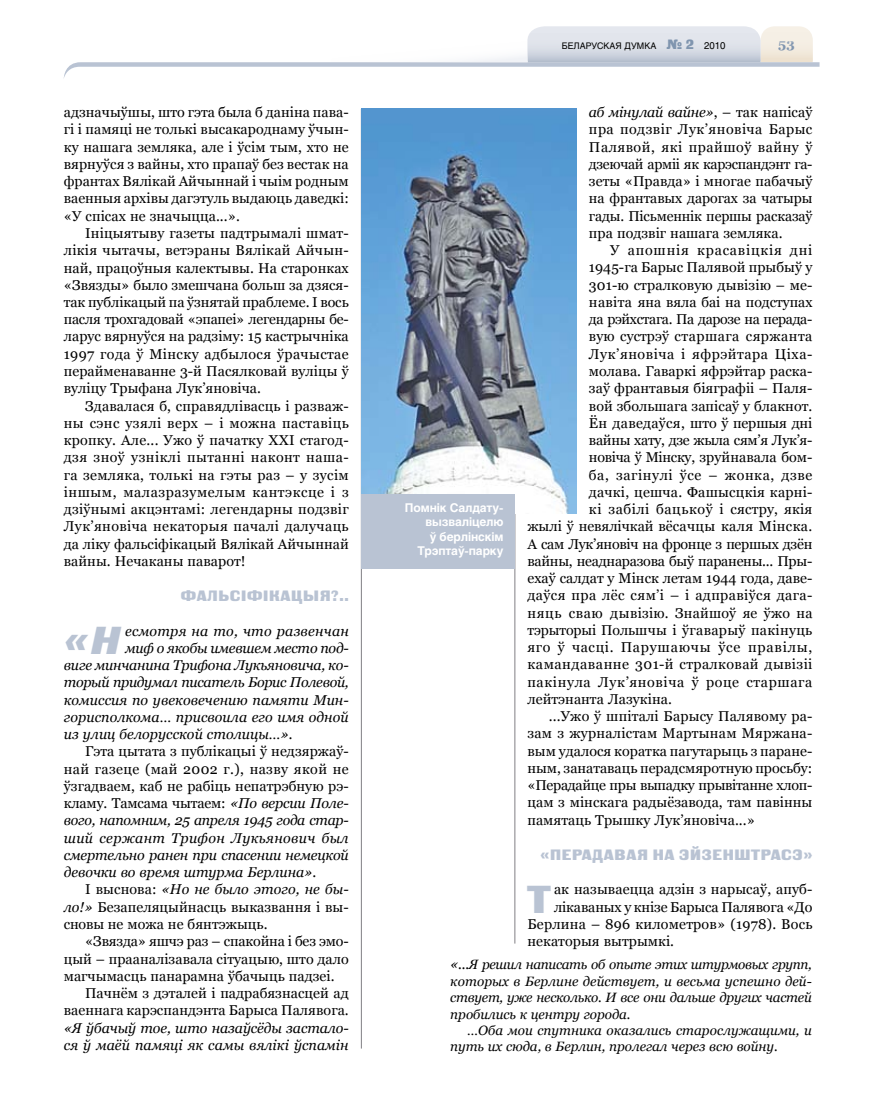
<style>
.page{position:relative;width:872px;height:1106px;background:#fff}
.page>*{position:absolute;margin:0;border:0;box-sizing:border-box;transform-origin:0 0}
.t1{font:italic 38.85px "Black Grotesk C";color:#b9c3d3}
.t2{font:38.85px "Black Grotesk C";color:#b9c3d3}
.t3{font:15px "Black Grotesk C";letter-spacing:.045em;color:#b9c3d3}
.t4{font:14.25px/17.2px "Georgia";letter-spacing:.005em;color:#000;text-align:justify}
.t5{font:italic 14.25px/17.2px "Georgia";color:#000;text-align:justify}
.t6{font:14.25px "Georgia";letter-spacing:-.02em;color:#000}
.t7{font:14.25px "Georgia";letter-spacing:.04em;color:#000}
.t8{font:14.25px "Georgia";letter-spacing:.055em;color:#000}
.t9{font:italic 14.25px "Georgia";letter-spacing:-.02em;color:#000}
.t10{font:14.25px "Georgia";letter-spacing:.025em;color:#000}
.t11{font:14.25px "Georgia";letter-spacing:.03em;color:#000}
.t12{font:14.25px "Georgia";letter-spacing:.045em;color:#000}
.t13{font:14.25px "Georgia";letter-spacing:.035em;color:#000}
.t14{font:italic 13.5px/16.4px "Georgia";color:#000;text-align:justify}
.t15{font:700 13.5px "Georgia";color:#8095af}
.t16{font:700 12px/14.4px "Helios";letter-spacing:-.01em;color:#fff;text-align:right}
.t17{font:9px "Helios";color:#000}
.s1{font-style:normal}
.s2{font-style:italic}
.s3{font-family:"Black Grotesk C";font-size:13.5px;color:#8095af}
.s4{font-size:9.75px}
.s5{font-size:14.25px}
</style>
<div class="page">
<hr style="left:361px;top:109px;width:1px;height:939px;background:#818084">
<svg style="left:64px;top:26px;width:755px;height:51px"></svg>
<hr style="left:514px;top:109px;width:1px;height:834px;background:#818084">
<img style="left:361px;top:109px;width:215px;height:404px">
<div style="left:361px;top:494px;width:153px;height:74px;background:#b9c3d3"></div>
<p class="t4" style="left:64px;top:104px;width:286px">адзначыўшы, што гэта была б даніна пава&shy;гі і памяці не толькі высакароднаму ўчын&shy;ку нашага земляка, але і ўсім тым, хто не вярнуўся з вайны, хто прапаў без вестак на франтах Вялікай Айчыннай і чыім родным ваенныя архівы дагэтуль выдаюць даведкі: «У спісах не значыцца...».</p>
<p class="t4" style="left:64px;top:224px;width:286px;text-indent:21px">Ініцыятыву газеты падтрымалі шмат&shy;лікія чытачы, ветэраны Вялікай Айчын&shy;най, працоўныя калектывы. На старонках «Звязды» было змешчана больш за дзяся&shy;так публікацый па ўзнятай праблеме. І вось пасля трохгадовай «эпапеі» легендарны бе&shy;ларус вярнуўся на радзіму: 15 кастрычніка 1997 года ў Мінску адбылося ўрачыстае перайменаванне 3-й Пасялковай вуліцы ў вуліцу Трыфана Лук’яновіча.</p>
<p class="t4" style="left:64px;top:397px;width:286px;text-indent:21px">Здавалася б, справядлівасць і разваж&shy;ны сэнс узялі верх – і можна паставіць кропку. Але... Ужо ў пачатку XXI стагод&shy;дзя зноў узніклі пытанні наконт наша&shy;га земляка, толькі на гэты раз – у зусім іншым, малазразумелым кантэксце і з дзіўнымі акцэнтамі: легендарны подзвіг Лук’яновіча некаторыя пачалі далучаць да ліку фальсіфікацый Вялікай Айчыннай вайны. Нечаканы паварот!</p>
<p class="t3" style="left:181px;top:587px;width:169px">Фальсіфікацыя?..</p>
<h1 class="t1" style="left:64px;top:618px;width:57px">«Н</h1>
<p class="t5" style="left:125px;top:622px;width:225px">есмотря на то, что развенчан</p>
<p class="t5" style="left:125px;top:639px;width:225px">миф о якобы имевшем место под-</p>
<p class="t5" style="left:64px;top:656px;width:286px">виге минчанина Трифона Лукьяновича, ко-</p>
<p class="t9" style="left:64px;top:674px;width:286px">торый придумал писатель Борис Полевой,</p>
<p class="t5" style="left:64px;top:691px;width:286px">комиссия по увековечению памяти Мин-</p>
<p class="t5" style="left:64px;top:708px;width:286px">горисполкома… присвоила его имя одной</p>
<p class="t5" style="left:64px;top:725px;width:230px">из улиц белорусской столицы…».</p>
<p class="t5" style="left:64px;top:743px;width:286px;text-indent:21px"><span class="s1">Гэта цытата з публікацыі ў недзяржаў&shy;най газеце (май 2002 г.), назву якой не ўзгадваем, каб не рабіць непатрэбную рэ&shy;кламу. Тамсама чытаем:</span> «По версии Поле&shy;вого, напомним, 25 апреля 1945 года стар&shy;ший сержант Трифон Лукьянович был смертельно ранен при спасении немецкой девочки во время штурма Берлина»<span class="s1">.</span></p>
<p class="t4" style="left:64px;top:881px;width:286px;text-indent:21px">І выснова: <span class="s2">«Но не было этого, не бы&shy;ло!»</span> Безапеляцыйнасць выказвання і вы&shy;сновы не можа не бянтэжыць.</p>
<p class="t4" style="left:85px;top:932px;width:265px">«Звязда» яшчэ раз – спакойна і без эмо-</p>
<p class="t4" style="left:64px;top:950px;width:286px">цый – прааналізавала сітуацыю, што дало</p>
<p class="t4" style="left:64px;top:967px;width:272px">магчымасць панарамна ўбачыць падзеі.</p>
<p class="t4" style="left:85px;top:984px;width:265px">Пачнём з дэталей і падрабязнасцей ад</p>
<p class="t4" style="left:64px;top:1001px;width:286px">ваеннага карэспандэнта Барыса Палявога.</p>
<p class="t5" style="left:64px;top:1019px;width:286px">«Я ўбачыў тое, што назаўсёды застало&shy;ся ў маёй памяці як самы вялікі ўспамін</p>
<p class="t17" style="left:562px;top:40px;width:49px">БЕЛАРУСКАЯ</p>
<p class="t17" style="left:624px;top:40px;width:102px">ДУМКА <span class="s3">№ 2</span> <span class="s4">2010</span></p>
<p class="t15" style="left:778px;top:36px;width:18px">53</p>
<p class="t4" style="left:589px;top:104px;width:225px"><span class="s2">аб мінулай вайне»</span>, – так напісаў пра подзвіг Лук’яновіча Барыс Палявой, які прайшоў вайну ў дзеючай арміі як карэспандэнт га&shy;зеты «Правда» і многае пабачыў на франтавых дарогах за чатыры гады. Пісьменнік першы расказаў пра подзвіг нашага земляка.</p>
<p class="t8" style="left:610px;top:242px;width:204px">У апошнія красавіцкія дні</p>
<p class="t4" style="left:589px;top:259px;width:225px">1945-га Барыс Палявой прыбыў у</p>
<p class="t4" style="left:589px;top:276px;width:225px">301-ю стралковую дывізію – ме-</p>
<p class="t4" style="left:589px;top:293px;width:225px">навіта яна вяла баі на подступах</p>
<p class="t6" style="left:589px;top:311px;width:225px">да рэйхстага. Па дарозе на перада-</p>
<p class="t13" style="left:589px;top:328px;width:225px">вую сустрэў старшага сяржанта</p>
<p class="t7" style="left:589px;top:346px;width:225px">Лук’яновіча і яфрэйтара Ціха-</p>
<p class="t4" style="left:589px;top:362px;width:225px">молава. Гаваркі яфрэйтар раска-</p>
<p class="t4" style="left:589px;top:380px;width:225px">заў франтавыя біяграфіі – Паля-</p>
<p class="t4" style="left:589px;top:397px;width:225px">вой збольшага запісаў у блакнот.</p>
<p class="t4" style="left:589px;top:414px;width:225px">Ён даведаўся, што ў першыя дні</p>
<p class="t6" style="left:589px;top:432px;width:225px">вайны хату, дзе жыла сям’я Лук’я-</p>
<p class="t4" style="left:589px;top:449px;width:225px">новіча ў Мінску, зруйнавала бом-</p>
<p class="t7" style="left:589px;top:466px;width:225px">ба, загінулі ўсе – жонка, дзве</p>
<p class="t4" style="left:589px;top:483px;width:225px">дачкі, цешча. Фашысцкія карні-</p>
<p class="t7" style="left:589px;top:501px;width:225px">кі забілі бацькоў і сястру, якія</p>
<p class="t4" style="left:527px;top:518px;width:286px">жылі ў невялічкай вёсачцы каля Мінска.</p>
<p class="t6" style="left:527px;top:535px;width:286px">А сам Лук’яновіч на фронце з першых дзён</p>
<p class="t6" style="left:527px;top:553px;width:286px">вайны, неаднаразова быў паранены... Пры-</p>
<p class="t4" style="left:527px;top:569px;width:286px">ехаў салдат у Мінск летам 1944 года, даве-</p>
<p class="t11" style="left:527px;top:587px;width:286px">даўся пра лёс сям’і – і адправіўся дага-</p>
<p class="t4" style="left:527px;top:604px;width:286px">няць сваю дывізію. Знайшоў яе ўжо на</p>
<p class="t4" style="left:527px;top:621px;width:286px">тэрыторыі Польшчы і ўгаварыў пакінуць</p>
<p class="t8" style="left:527px;top:639px;width:286px">яго ў часці. Парушаючы ўсе правілы,</p>
<p class="t10" style="left:527px;top:656px;width:286px">камандаванне 301-й стралковай дывізіі</p>
<p class="t12" style="left:527px;top:673px;width:286px">пакінула Лук’яновіча ў роце старшага</p>
<p class="t4" style="left:527px;top:690px;width:146px">лейтэнанта Лазукіна.</p>
<p class="t4" style="left:548px;top:707px;width:265px">...Ужо ў шпіталі Барысу Палявому ра-</p>
<p class="t4" style="left:527px;top:725px;width:286px">зам з журналістам Мартынам Мяржана-</p>
<p class="t4" style="left:527px;top:742px;width:286px">вым удалося коратка пагутарыць з паране-</p>
<p class="t4" style="left:527px;top:759px;width:286px">ным, занатаваць перадсмяротную просьбу:</p>
<p class="t6" style="left:527px;top:777px;width:286px">«Перадайце пры выпадку прывітанне хлоп-</p>
<p class="t4" style="left:527px;top:794px;width:286px">цам з мінскага радыёзавода, там павінны</p>
<p class="t4" style="left:527px;top:811px;width:229px">памятаць Трышку Лук’яновіча...»</p>
<p class="t3" style="left:540px;top:845px;width:273px">«Перадавая на Эйзенштрасэ»</p>
<h1 class="t2" style="left:527px;top:876px;width:25px">Т</h1>
<p class="t4" style="left:554px;top:881px;width:260px">ак называецца адзін з нарысаў, апуб-</p>
<p class="t16" style="left:405px;top:500px;width:100px">Помнік Салдату&shy;вызваліцелю<br>ў берлінскім<br>Трэптаў-парку</p>
<p class="t4" style="left:554px;top:898px;width:260px">лікаваных у кнізе Барыса Палявога «До</p>
<p class="t4" style="left:527px;top:915px;width:286px">Берлина – 896 километров» (1978). Вось</p>
<p class="t4" style="left:527px;top:932px;width:148px">некаторыя вытрымкі.</p>
<p class="t14" style="left:450px;top:956px;width:363px"><span class="s5">«...</span>Я решил написать об опыте этих штурмовых групп, которых в Берлине действует, и весьма успешно дей&shy;ствует, уже несколько. И все они дальше других частей пробились к центру города.</p>
<p class="t14" style="left:450px;top:1022px;width:363px;text-indent:17px">…Оба мои спутника оказались старослужащими, и путь их сюда, в Берлин, пролегал через всю войну.</p>
</div>
